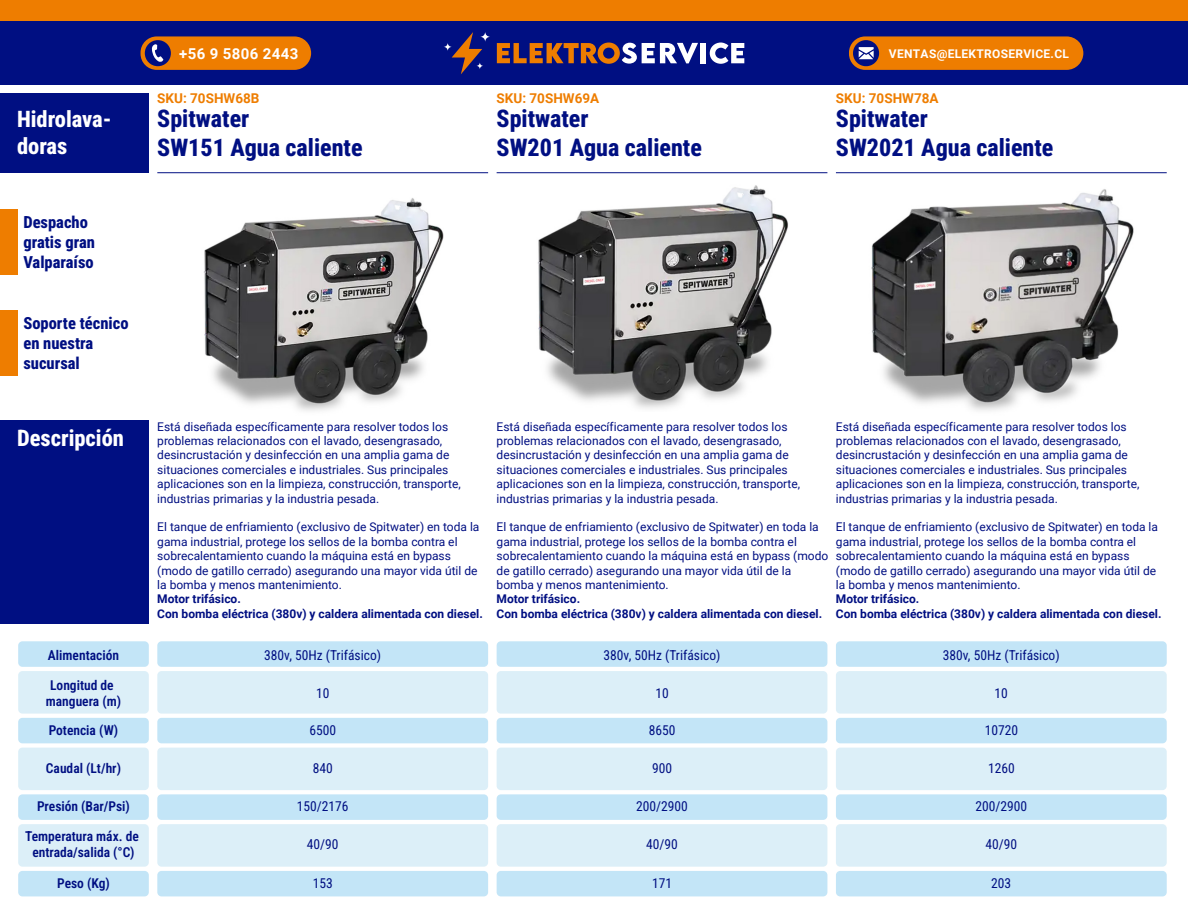
<style>
.page{position:relative;width:1188px;height:918px;background:#fff}
.page>*{position:absolute;margin:0;border:0;box-sizing:border-box;transform-origin:0 0}
.t1{font:800 24px/28.8px "Roboto Condensed";color:#000f82}
.t2{font:800 22.5px/27px "Roboto Condensed";color:#fff}
.t3{font:800 16.5px/19.8px "Roboto Condensed";color:#000f82}
.t4{font:700 15px "Roboto";letter-spacing:.025em;color:#fff}
.t5{font:13.5px "Roboto Condensed";color:#000f82}
.t6{font:600 13.5px/16.2px "Roboto Condensed";color:#000f82;text-align:center}
.t7{font:700 13.5px "Roboto";color:#ee7d00}
.t8{font:12px/14.4px "Roboto";color:#000f82}
.t9{font:700 12px/14.4px "Roboto";color:#000f82}
.t10{font:700 12px "Roboto";letter-spacing:.025em;color:#fff}
</style>
<div class="page">
<div style="left:0;top:0;width:1188px;height:21px;background:#ee7d00"></div>
<div style="left:0;top:21px;width:1188px;height:64px;background:#000f82"></div>
<div style="left:0;top:420px;width:149px;height:204px;background:#000f82"></div>
<div style="left:0;top:94px;width:149px;height:79px;background:#000f82"></div>
<div style="left:157px;top:794px;width:331px;height:26px;background:#c3e5f7;border-radius:4px"></div>
<div style="left:157px;top:824px;width:331px;height:43px;background:#dceff8;border-radius:4px"></div>
<div style="left:18px;top:794px;width:131px;height:26px;background:#c3e5f7;border-radius:4px"></div>
<div style="left:18px;top:824px;width:131px;height:43px;background:#dceff8;border-radius:4px"></div>
<div style="left:157px;top:641px;width:331px;height:26px;background:#c3e5f7;border-radius:4px"></div>
<div style="left:18px;top:641px;width:131px;height:26px;background:#c3e5f7;border-radius:4px"></div>
<div style="left:157px;top:671px;width:331px;height:43px;background:#dceff8;border-radius:4px"></div>
<div style="left:18px;top:671px;width:131px;height:43px;background:#dceff8;border-radius:4px"></div>
<div style="left:157px;top:718px;width:331px;height:25px;background:#c3e5f7;border-radius:4px"></div>
<div style="left:18px;top:718px;width:131px;height:25px;background:#c3e5f7;border-radius:4px"></div>
<div style="left:157px;top:748px;width:331px;height:42px;background:#dceff8;border-radius:4px"></div>
<div style="left:18px;top:748px;width:131px;height:42px;background:#dceff8;border-radius:4px"></div>
<div style="left:157px;top:871px;width:331px;height:25px;background:#c3e5f7;border-radius:4px"></div>
<div style="left:497px;top:794px;width:330px;height:26px;background:#c3e5f7;border-radius:4px"></div>
<div style="left:497px;top:824px;width:330px;height:43px;background:#dceff8;border-radius:4px"></div>
<div style="left:497px;top:641px;width:330px;height:26px;background:#c3e5f7;border-radius:4px"></div>
<div style="left:497px;top:671px;width:330px;height:43px;background:#dceff8;border-radius:4px"></div>
<div style="left:497px;top:718px;width:330px;height:25px;background:#c3e5f7;border-radius:4px"></div>
<div style="left:497px;top:748px;width:330px;height:42px;background:#dceff8;border-radius:4px"></div>
<div style="left:497px;top:871px;width:330px;height:25px;background:#c3e5f7;border-radius:4px"></div>
<div style="left:836px;top:794px;width:331px;height:26px;background:#c3e5f7;border-radius:4px"></div>
<div style="left:836px;top:824px;width:331px;height:43px;background:#dceff8;border-radius:4px"></div>
<div style="left:836px;top:641px;width:331px;height:26px;background:#c3e5f7;border-radius:4px"></div>
<div style="left:836px;top:671px;width:331px;height:43px;background:#dceff8;border-radius:4px"></div>
<div style="left:836px;top:718px;width:331px;height:25px;background:#c3e5f7;border-radius:4px"></div>
<div style="left:836px;top:748px;width:331px;height:42px;background:#dceff8;border-radius:4px"></div>
<div style="left:836px;top:871px;width:331px;height:25px;background:#c3e5f7;border-radius:4px"></div>
<div style="left:18px;top:871px;width:131px;height:25px;background:#c3e5f7;border-radius:4px"></div>
<hr style="left:836px;top:172px;width:331px;height:1px;background:#000f82">
<hr style="left:497px;top:172px;width:330px;height:1px;background:#000f82">
<hr style="left:157px;top:172px;width:331px;height:1px;background:#000f82">
<svg style="left:452px;top:32px;width:30px;height:42px"></svg>
<svg style="left:444px;top:43px;width:8px;height:8px"></svg>
<svg style="left:480px;top:32px;width:10px;height:10px"></svg>
<svg style="left:476px;top:62px;width:7px;height:7px"></svg>
<svg style="left:497px;top:43px;width:201px;height:21px"></svg>
<div style="left:701px;top:43px;width:5px;height:20px;background:#fff"></div>
<svg style="left:710px;top:43px;width:34px;height:21px"></svg>
<img style="left:204px;top:198px;width:240px;height:213px">
<img style="left:537px;top:185px;width:251px;height:224px">
<img style="left:871px;top:189px;width:263px;height:222px">
<div style="left:0;top:209px;width:17px;height:65px;background:#ee7d00"></div>
<div style="left:0;top:310px;width:17px;height:66px;background:#ee7d00"></div>
<div style="left:849px;top:36px;width:234px;height:34px;background:#ee7d00;border-radius:16px"></div>
<svg style="left:853px;top:40px;width:26px;height:26px"></svg>
<div style="left:141px;top:36px;width:170px;height:34px;background:#ee7d00;border-radius:16px"></div>
<div style="left:145px;top:40px;width:26px;height:26px;background:#000f82;border-radius:50%"></div>
<svg style="left:152px;top:44px;width:11px;height:18px"></svg>
<p class="t4" style="left:179px;top:43px;width:121px">+56 9 5806 2443</p>
<p class="t10" style="left:889px;top:46px;width:182px">VENTAS@ELEKTROSERVICE.CL</p>
<h2 class="t2" style="left:17px;top:105px;width:96px">Hidrolava&shy;doras</h2>
<h3 class="t3" style="left:23px;top:212px;width:73px">Despacho gratis gran<br>Valparaíso</h3>
<h3 class="t3" style="left:23px;top:313px;width:107px">Soporte técnico en nuestra sucursal</h3>
<h2 class="t2" style="left:17px;top:423px;width:108px">Descripción</h2>
<p class="t7" style="left:157px;top:89px;width:104px">SKU: 70SHW68B</p>
<p class="t7" style="left:497px;top:89px;width:104px">SKU: 70SHW69A</p>
<p class="t7" style="left:836px;top:89px;width:104px">SKU: 70SHW78A</p>
<h1 class="t1" style="left:157px;top:104px;width:207px">Spitwater<br>SW151 Agua caliente</h1>
<h1 class="t1" style="left:836px;top:104px;width:219px">Spitwater<br>SW2021 Agua caliente</h1>
<h1 class="t1" style="left:497px;top:104px;width:207px">Spitwater<br>SW201 Agua caliente</h1>
<p class="t8" style="left:157px;top:419px;width:305px">Está diseñada específicamente para resolver todos los problemas relacionados con el lavado, desengrasado, desincrustación y desinfección en una amplia gama de situaciones comerciales e industriales. Sus principales aplicaciones son en la limpieza, construcción, transporte, industrias primarias y la industria pesada.</p>
<p class="t8" style="left:157px;top:519px;width:324px">El tanque de enfriamiento (exclusivo de Spitwater) en toda la gama industrial, protege los sellos de la bomba contra el sobrecalentamiento cuando la máquina está en bypass (modo de gatillo cerrado) asegurando una mayor vida útil de la bomba y menos mantenimiento.</p>
<p class="t9" style="left:157px;top:591px;width:327px">Motor trifásico.<br>Con bomba eléctrica (380v) y caldera alimentada con diesel.</p>
<p class="t8" style="left:497px;top:419px;width:305px">Está diseñada específicamente para resolver todos los problemas relacionados con el lavado, desengrasado, desincrustación y desinfección en una amplia gama de situaciones comerciales e industriales. Sus principales aplicaciones son en la limpieza, construcción, transporte, industrias primarias y la industria pesada.</p>
<p class="t8" style="left:497px;top:519px;width:333px">El tanque de enfriamiento (exclusivo de Spitwater) en toda la gama industrial, protege los sellos de la bomba contra el sobrecalentamiento cuando la máquina está en bypass (modo de gatillo cerrado) asegurando una mayor vida útil de la bomba y menos mantenimiento.</p>
<p class="t9" style="left:497px;top:591px;width:327px">Motor trifásico.<br>Con bomba eléctrica (380v) y caldera alimentada con diesel.</p>
<p class="t8" style="left:836px;top:419px;width:305px">Está diseñada específicamente para resolver todos los problemas relacionados con el lavado, desengrasado, desincrustación y desinfección en una amplia gama de situaciones comerciales e industriales. Sus principales aplicaciones son en la limpieza, construcción, transporte, industrias primarias y la industria pesada.</p>
<p class="t8" style="left:836px;top:519px;width:324px">El tanque de enfriamiento (exclusivo de Spitwater) en toda la gama industrial, protege los sellos de la bomba contra el sobrecalentamiento cuando la máquina está en bypass (modo de gatillo cerrado) asegurando una mayor vida útil de la bomba y menos mantenimiento.</p>
<p class="t9" style="left:836px;top:591px;width:327px">Motor trifásico.<br>Con bomba eléctrica (380v) y caldera alimentada con diesel.</p>
<p class="t6" style="left:48px;top:646px;width:73px">Alimentación</p>
<p class="t5" style="left:264px;top:645px;width:118px">380v, 50Hz (Trifásico)</p>
<p class="t6" style="left:46px;top:676px;width:77px">Longitud de manguera (m)</p>
<p class="t5" style="left:316px;top:684px;width:15px">10</p>
<p class="t6" style="left:49px;top:721px;width:71px">Potencia (W)</p>
<p class="t5" style="left:309px;top:720px;width:28px">6500</p>
<p class="t6" style="left:46px;top:759px;width:77px">Caudal (Lt/hr)</p>
<p class="t5" style="left:313px;top:759px;width:22px">840</p>
<p class="t6" style="left:37px;top:798px;width:94px">Presión (Bar/Psi)</p>
<p class="t5" style="left:297px;top:797px;width:53px">150/2176</p>
<p class="t6" style="left:25px;top:828px;width:115px">Temperatura máx. de entrada/salida (°C)</p>
<p class="t5" style="left:307px;top:835px;width:33px">40/90</p>
<p class="t6" style="left:57px;top:874px;width:54px">Peso (Kg)</p>
<p class="t5" style="left:313px;top:873px;width:22px">153</p>
<p class="t5" style="left:604px;top:645px;width:118px">380v, 50Hz (Trifásico)</p>
<p class="t5" style="left:655px;top:684px;width:15px">10</p>
<p class="t5" style="left:649px;top:720px;width:28px">8650</p>
<p class="t5" style="left:652px;top:759px;width:22px">900</p>
<p class="t5" style="left:636px;top:797px;width:53px">200/2900</p>
<p class="t5" style="left:646px;top:835px;width:33px">40/90</p>
<p class="t5" style="left:652px;top:873px;width:22px">171</p>
<p class="t5" style="left:943px;top:645px;width:118px">380v, 50Hz (Trifásico)</p>
<p class="t5" style="left:995px;top:684px;width:15px">10</p>
<p class="t5" style="left:985px;top:720px;width:35px">10720</p>
<p class="t5" style="left:988px;top:759px;width:28px">1260</p>
<p class="t5" style="left:976px;top:797px;width:53px">200/2900</p>
<p class="t5" style="left:985px;top:835px;width:33px">40/90</p>
<p class="t5" style="left:991px;top:873px;width:22px">203</p>
</div>
